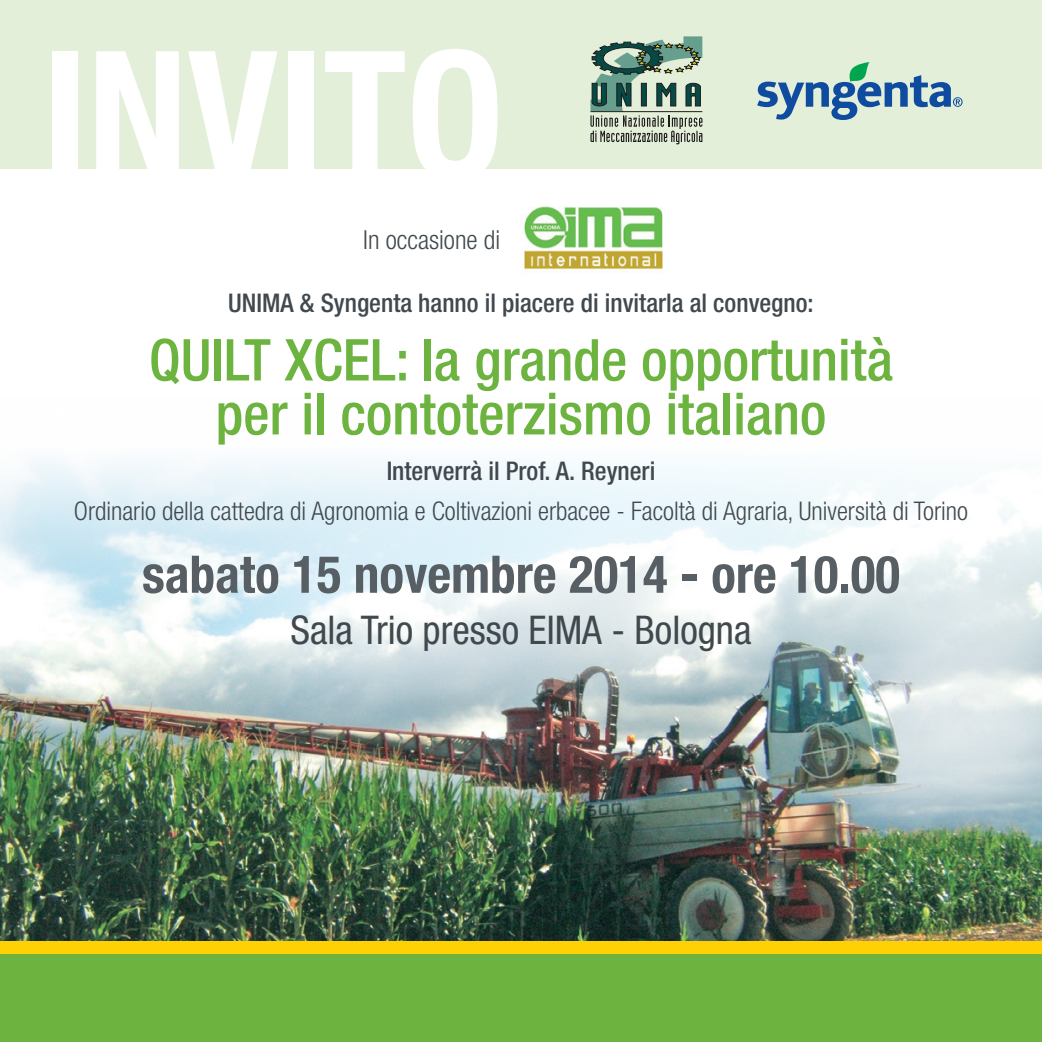
<style>
.page{position:relative;width:1042px;height:1042px;background:#fff}
.page>*{position:absolute;margin:0;border:0;box-sizing:border-box;transform-origin:0 0}
.t1{font:700 condensed 176.05px "Helvetica Neue LT Std";color:#fff}
.t2{font:500 condensed 57.75px/53.9px "Helvetica Neue LT Std";color:#6cb43f;text-align:center}
.t3{font:700 condensed 51.8px "Helvetica Neue LT Std";color:#575f64}
.t4{font:condensed 39.55px "Helvetica Neue LT Std";color:#41494e}
.t5{font:300 condensed 26.25px "Helvetica Neue LT Std";color:#41494e}
.t6{font:300 condensed 25.72px "Helvetica Neue LT Std";color:#41494e}
.t7{font:500 condensed 25.72px "Helvetica Neue LT Std";color:#41494e}
</style>
<div class="page">
<img style="left:0;top:459px;width:1042px;height:482px">
<div style="left:0;top:0;width:1042px;height:169px;background:#e4efda"></div>
<div style="left:0;top:948px;width:1042px;height:94px;background:#6cb43f"></div>
<div style="left:0;top:941px;width:1042px;height:13px;background:#fed105"></div>
<svg style="left:590px;top:36px;width:112px;height:108px"></svg>
<hr style="left:590px;top:111px;width:112px;height:1px;background:#231f20">
<svg style="left:757px;top:62px;width:205px;height:58px"></svg>
<img style="left:524px;top:206px;width:139px;height:64px">
<h1 class="t1" style="left:43px;top:8px;width:463px">INVITO</h1>
<p class="t5" style="left:363px;top:225px;width:138px">In occasione di</p>
<p class="t7" style="left:228px;top:287px;width:587px">UNIMA &amp; Syngenta hanno il piacere di invitarla al convegno:</p>
<h2 class="t2" style="left:149px;top:332px;width:745px">Quilt Xcel: la grande opportunità per il contoterzismo italiano</h2>
<p class="t7" style="left:387px;top:456px;width:270px">Interverrà il Prof. A. Reyneri</p>
<p class="t6" style="left:74px;top:496px;width:895px">Ordinario della cattedra di Agronomia e Coltivazioni erbacee - Facoltà di Agraria, Università di Torino</p>
<h3 class="t3" style="left:142px;top:543px;width:759px">sabato 15 novembre 2014 - ore 10.00</h3>
<h3 class="t4" style="left:290px;top:607px;width:462px">Sala Trio presso EIMA - Bologna</h3>
</div>
